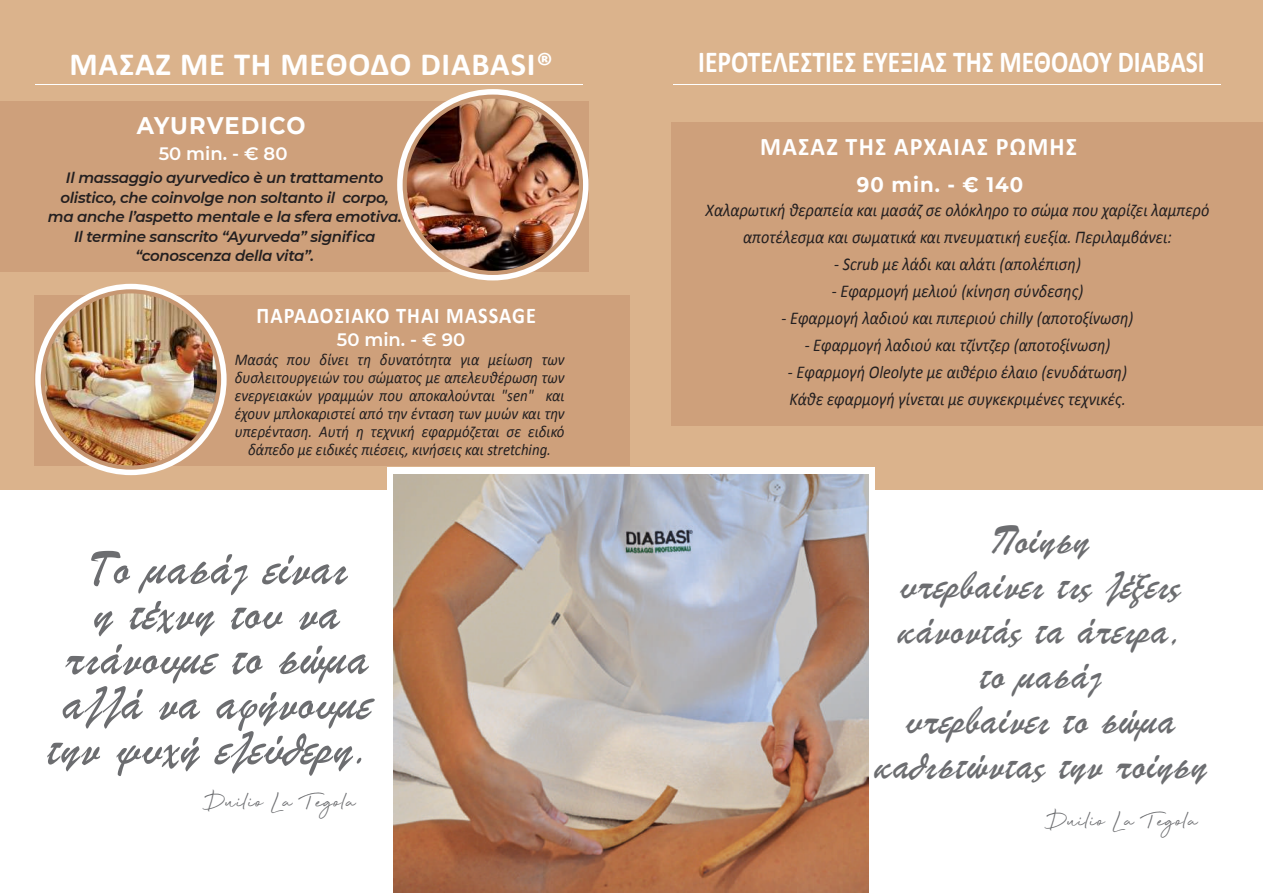
<style>
.page{position:relative;width:1263px;height:893px;background:#fff}
.page>*{position:absolute;margin:0;border:0;box-sizing:border-box;transform-origin:0 0}
.t1{font:51px/45px "Brush Script";letter-spacing:.025em;color:#6c6d70;text-align:center}
.t2{font:42px/45px "Brush Script";letter-spacing:.025em;color:#6c6d70;text-align:center}
.t3{font:700 32.4px "Calibri";letter-spacing:.025em;color:#fff}
.t4{font:700 30.6px "Calibri";color:#fff;scale:.83 1}
.t5{font:27px "Beyond Infinity";letter-spacing:.025em;color:#6c6d70}
.t6{font:700 25.5px "Calibri";letter-spacing:.05em;color:#fff;scale:.94 1}
.t7{font:700 24px "Montserrat";letter-spacing:.05em;color:#fff;scale:.94 1}
.t8{font:700 22.5px "Calibri";letter-spacing:.05em;color:#fff;scale:.9 1}
.t9{font:700 21px "Montserrat";letter-spacing:.05em;color:#fff;scale:.94 1}
.t10{font:italic 18px/27px "Calibri";color:#231f20;text-align:center;scale:.9 1}
.t11{font:600 18px "Montserrat";color:#fff}
.t12{font:italic 16.5px/18px "Calibri";color:#231f20;text-align:center;scale:.9 1}
.t13{font:italic 600 15px/19.5px "Montserrat";letter-spacing:-.02em;color:#231f20;text-align:center}
</style>
<div class="page">
<div style="left:0;top:0;width:1263px;height:489px;background:#dbb38c"></div>
<div style="left:672px;top:123px;width:591px;height:303px;background:#cea07b"></div>
<div style="left:35px;top:295px;width:595px;height:170px;background:#cea07b"></div>
<div style="left:35px;top:284px;width:192px;height:191px;background:#fff;border-radius:50%"></div>
<svg style="left:41px;top:289px;width:180px;height:181px;background:#c89a76"></svg>
<img style="left:45px;top:293px;width:172px;height:172px;border-radius:86px">
<div style="left:0;top:101px;width:588px;height:170px;background:#cea07b"></div>
<div style="left:397px;top:89px;width:191px;height:191px;background:#fff;border-radius:50%"></div>
<div style="left:403px;top:95px;width:180px;height:180px;background:#c79772;border-radius:50%"></div>
<img style="left:407px;top:99px;width:172px;height:172px;border-radius:86px">
<div style="left:387px;top:468px;width:488px;height:425px;background:#fff"></div>
<img style="left:393px;top:474px;width:475px;height:419px">
<hr style="left:35px;top:84px;width:548px;height:1px;background:#fff">
<hr style="left:673px;top:84px;width:548px;height:1px;background:#fff">
<h3 class="t3" style="left:69px;top:44px;width:485px">ΜΑΣΑΖ ΜΕ ΤΗ ΜΕΘΟΔΟ DIABASI®</h3>
<h3 class="t4" style="left:698px;top:43px;width:612px">ΙΕΡΟΤΕΛΕΣΤΙΕΣ ΕΥΕΞΙΑΣ ΤΗΣ ΜΕΘΟΔΟΥ DIABASI</h3>
<h3 class="t7" style="left:137px;top:108px;width:181px">AYURVEDICO</h3>
<p class="t11" style="left:159px;top:141px;width:130px">50 min. - € 80</p>
<p class="t13" style="left:48px;top:168px;width:355px">Il massaggio ayurvedico è un trattamento olistico, che coinvolge non soltanto il corpo, ma anche l’aspetto mentale e la sfera emotiva.<br>Il termine sanscrito “Ayurveda” significa “conoscenza della vita”.</p>
<p class="t8" style="left:257px;top:301px;width:312px">ΠΑΡΑΔΟΣΙΑΚΟ THAI MASSAGE</p>
<p class="t11" style="left:337px;top:327px;width:130px">50 min. - € 90</p>
<p class="t12" style="left:235px;top:350px;width:368px">Μασάς που δίνει τη δυνατότητα για μείωση των δυσλειτουργειών του σώματος με απελευθέρωση των ενεργειακών γραμμών που αποκαλούνται "sen" και έχουν μπλοκαριστεί από την ένταση των μυών και την υπερένταση. Αυτή η τεχνική εφαρμόζεται σε ειδικό δάπεδο με ειδικές πιέσεις, κινήσεις και stretching.</p>
<h1 class="t1" style="left:47px;top:545px;width:325px">Το μασάζ είναι<br>η τέχνη του να πιάνουμε το σώμα αλλά να αφήνουμε την ψυχή ελεύθερη.</h1>
<h3 class="t5" style="left:203px;top:787px;width:154px">Duilio La Tegola</h3>
<h3 class="t6" style="left:760px;top:131px;width:339px">ΜΑΣΑΖ ΤΗΣ ΑΡΧΑΙΑΣ ΡΩΜΗΣ</h3>
<p class="t9" style="left:857px;top:169px;width:178px">90 min. - € 140</p>
<p class="t10" style="left:706px;top:195px;width:561px">Χαλαρωτική θεραπεία και μασάζ σε ολόκληρο το σώμα που χαρίζει λαμπερό αποτέλεσμα και σωματικά και πνευματική ευεξία. Περιλαμβάνει:</p>
<p class="t10" style="left:834px;top:249px;width:276px">- Scrub με λάδι και αλάτι (απολέπιση)</p>
<p class="t10" style="left:832px;top:276px;width:281px">- Εφαρμογή μελιού (κίνηση σύνδεσης)</p>
<p class="t10" style="left:781px;top:303px;width:393px">- Εφαρμογή λαδιού και πιπεριού chilly (αποτοξίνωση)</p>
<p class="t10" style="left:805px;top:330px;width:341px">- Εφαρμογή λαδιού και τζίντζερ (αποτοξίνωση)</p>
<p class="t10" style="left:788px;top:357px;width:378px;text-align:left">- Εφαρμογή Oleolyte με αιθέριο έλαιο (ενυδάτωση)<br>Κάθε εφαρμογή γίνεται με συγκεκριμένες τεχνικές.</p>
<h2 class="t2" style="left:874px;top:518px;width:334px">Ποίηση<br>υπερβαίνει τις λέξεις κάνοντάς τα άπειρα,<br>το μασάζ<br>υπερβαίνει το σώμα καθιστώντας την ποίηση</h2>
<h3 class="t5" style="left:1045px;top:807px;width:154px">Duilio La Tegola</h3>
</div>
